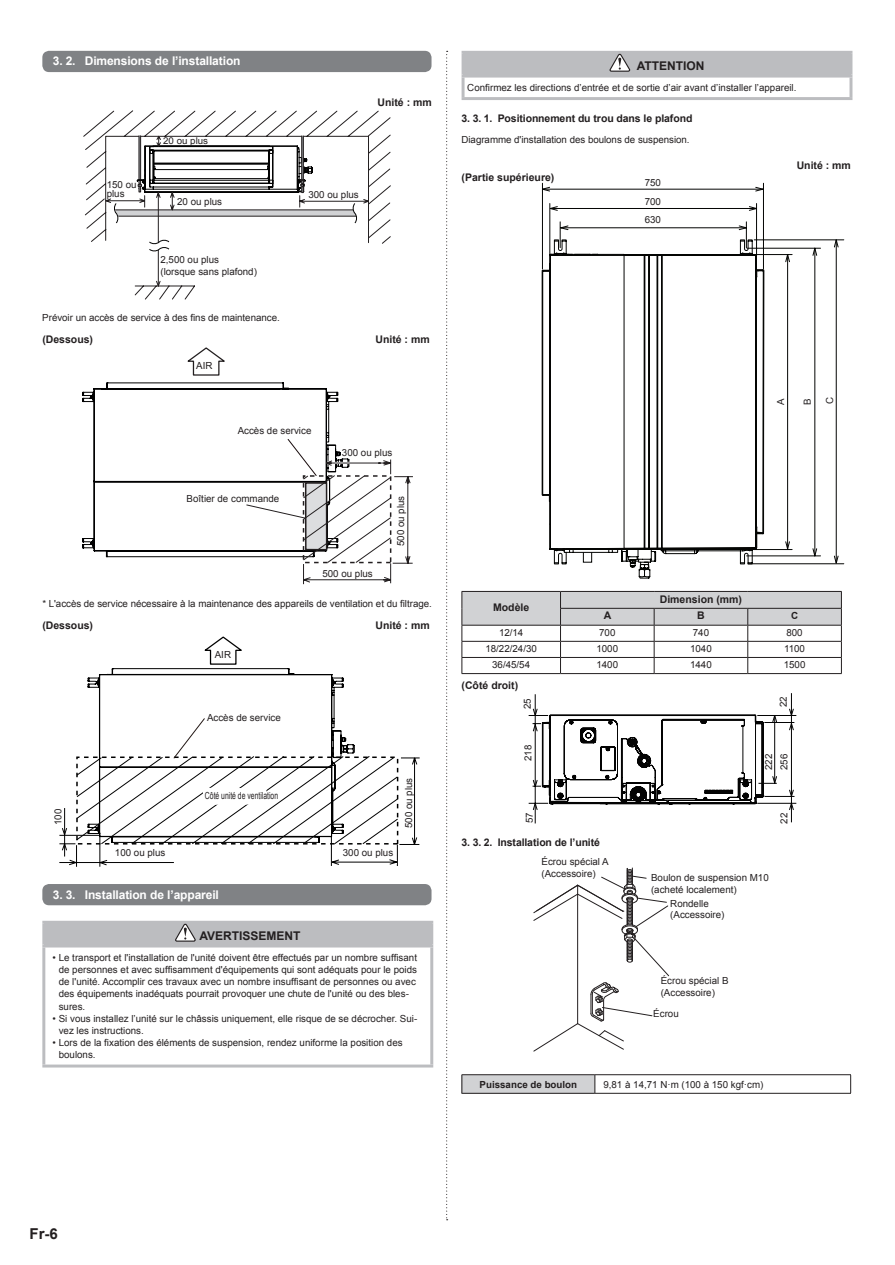
<style>
.page{position:relative;width:895px;height:1265px;background:#fff}
.page>*{position:absolute;margin:0;border:0;box-sizing:border-box;transform-origin:0 0}
.t1{font:700 15px "Arial";color:#231f20}
.t2{font:700 12px "Arial";letter-spacing:-.01em;color:#fff}
.t3{font:700 12px "Arial";color:#231f20}
.t4{font:700 10.5px "Arial";color:#231f20}
.t5{font:9.75px/12.1px "Arial";color:#231f20}
.t6{font:9.75px "Arial";color:#231f20;scale:.7 1}
.t7{font:700 9.75px "Arial";color:#231f20}
.t8{font:9.3px "Arial";color:#231f20;scale:1.04 1}
</style>
<div class="page">
<svg style="left:446px;top:51px;width:1px;height:1169px"></svg>
<div style="left:42px;top:51px;width:389px;height:21px;background:#808285;border-radius:7px"></div>
<svg style="left:83px;top:110px;width:307px;height:189px"></svg>
<svg style="left:105px;top:135px;width:264px;height:152px"></svg>
<svg style="left:82px;top:382px;width:257px;height:175px"></svg>
<svg style="left:245px;top:438px;width:168px;height:146px"></svg>
<svg style="left:187px;top:347px;width:38px;height:29px"></svg>
<svg style="left:88px;top:668px;width:256px;height:50px"></svg>
<svg style="left:204px;top:636px;width:38px;height:29px"></svg>
<svg style="left:59px;top:718px;width:360px;height:149px"></svg>
<div style="left:42px;top:884px;width:389px;height:21px;background:#808285;border-radius:7px"></div>
<div style="left:44px;top:922px;width:387px;height:24px;background:#bcbdc0"></div>
<hr style="left:42px;top:921px;width:391px;height:3px;background:#bcbdc0">
<hr style="left:42px;top:924px;width:3px;height:20px;background:#bcbdc0">
<hr style="left:430px;top:924px;width:3px;height:20px;background:#bcbdc0">
<hr style="left:42px;top:944px;width:391px;height:3px;background:#bcbdc0">
<hr style="left:42px;top:947px;width:3px;height:117px;background:#bcbdc0">
<hr style="left:430px;top:947px;width:3px;height:117px;background:#bcbdc0">
<hr style="left:42px;top:1064px;width:391px;height:3px;background:#bcbdc0">
<svg style="left:175px;top:924px;width:21px;height:18px"></svg>
<div style="left:463px;top:52px;width:387px;height:24px;background:#bcbdc0"></div>
<hr style="left:461px;top:51px;width:391px;height:3px;background:#bcbdc0">
<hr style="left:461px;top:54px;width:3px;height:21px;background:#bcbdc0">
<hr style="left:849px;top:54px;width:3px;height:21px;background:#bcbdc0">
<hr style="left:461px;top:75px;width:391px;height:3px;background:#bcbdc0">
<hr style="left:461px;top:78px;width:3px;height:19px;background:#bcbdc0">
<hr style="left:849px;top:78px;width:3px;height:19px;background:#bcbdc0">
<hr style="left:461px;top:97px;width:391px;height:3px;background:#bcbdc0">
<svg style="left:609px;top:54px;width:21px;height:18px"></svg>
<svg style="left:541px;top:253px;width:17px;height:298px"></svg>
<hr style="left:542px;top:183px;width:1px;height:86px;background:#040503">
<hr style="left:762px;top:183px;width:1px;height:86px;background:#040503">
<hr style="left:747px;top:563px;width:96px;height:1px;background:#040503">
<hr style="left:753px;top:240px;width:90px;height:1px;background:#040503">
<svg style="left:558px;top:187px;width:280px;height:378px"></svg>
<svg style="left:541px;top:187px;width:217px;height:24px"></svg>
<hr style="left:549px;top:203px;width:1px;height:53px;background:#040503">
<div style="left:583px;top:552px;width:8px;height:10px;border:1px solid #040503"></div>
<hr style="left:461px;top:673px;width:99px;height:1px;background:#231f20">
<svg style="left:461px;top:591px;width:380px;height:82px"></svg>
<hr style="left:560px;top:673px;width:94px;height:1px;background:#231f20">
<hr style="left:654px;top:673px;width:93px;height:1px;background:#231f20">
<hr style="left:747px;top:673px;width:94px;height:1px;background:#231f20">
<hr style="left:757px;top:715px;width:39px;height:1px;background:#030303">
<hr style="left:790px;top:693px;width:1px;height:129px;background:#030303">
<hr style="left:757px;top:803px;width:39px;height:1px;background:#030303">
<hr style="left:534px;top:694px;width:1px;height:129px;background:#030303">
<svg style="left:528px;top:708px;width:266px;height:106px"></svg>
<svg style="left:533px;top:868px;width:136px;height:184px"></svg>
<div style="left:461px;top:1075px;width:133px;height:18px;background:#d1d2d4"></div>
<hr style="left:461px;top:1074px;width:133px;height:1px;background:#231f20">
<svg style="left:461px;top:1075px;width:1px;height:18px"></svg>
<hr style="left:594px;top:1074px;width:256px;height:1px;background:#231f20">
<svg style="left:594px;top:1075px;width:1px;height:18px"></svg>
<svg style="left:850px;top:1075px;width:1px;height:18px"></svg>
<hr style="left:461px;top:1093px;width:133px;height:1px;background:#231f20">
<hr style="left:594px;top:1093px;width:256px;height:1px;background:#231f20">
<p class="t2" style="left:53px;top:53px;width:189px">3. 2. Dimensions de l’installation</p>
<p class="t8" style="left:163px;top:134px;width:45px">20 ou plus</p>
<p class="t5" style="left:107px;top:180px;width:31px;line-height:9px">150 ou plus</p>
<p class="t5" style="left:308px;top:188px;width:52px">300 ou plus</p>
<p class="t5" style="left:177px;top:196px;width:46px">20 ou plus</p>
<p class="t5" style="left:160px;top:254px;width:98px;line-height:11.7px">2,500 ou plus<br>(lorsque sans plafond)</p>
<p class="t4" style="left:377px;top:95px;width:56px">Unité : mm</p>
<p class="t5" style="left:42px;top:312px;width:239px">Prévoir un accès de service à des fins de maintenance.</p>
<p class="t4" style="left:42px;top:332px;width:52px">(Dessous)</p>
<p class="t4" style="left:375px;top:332px;width:56px">Unité : mm</p>
<p class="t5" style="left:196px;top:359px;width:18px">AIR</p>
<p class="t5" style="left:237px;top:425px;width:75px">Accès de service</p>
<p class="t5" style="left:342px;top:447px;width:52px">300 ou plus</p>
<p class="t5" style="left:186px;top:493px;width:94px">Boîtier de commande</p>
<p class="t5" style="left:322px;top:568px;width:52px">500 ou plus</p>
<p class="t5" style="left:394px;top:546px;width:52px;rotate:-90deg">500 ou plus</p>
<p class="t5" style="left:42px;top:598px;width:391px">* L'accès de service nécessaire à la maintenance des appareils de ventilation et du filtrage.</p>
<p class="t4" style="left:42px;top:618px;width:52px">(Dessous)</p>
<p class="t4" style="left:375px;top:618px;width:56px">Unité : mm</p>
<p class="t5" style="left:215px;top:649px;width:18px">AIR</p>
<p class="t5" style="left:52px;top:825px;width:18px;rotate:-90deg">100</p>
<p class="t5" style="left:115px;top:846px;width:52px">100 ou plus</p>
<p class="t5" style="left:207px;top:712px;width:75px">Accès de service</p>
<p class="t6" style="left:205px;top:789px;width:106px">Côté unité de ventilation</p>
<p class="t5" style="left:342px;top:847px;width:52px">300 ou plus</p>
<p class="t5" style="left:402px;top:828px;width:52px;rotate:-90deg">500 ou plus</p>
<p class="t2" style="left:53px;top:886px;width:167px">3. 3. Installation de l’appareil</p>
<p class="t3" style="left:199px;top:928px;width:103px">AVERTISSEMENT</p>
<p class="t5" style="left:59px;top:951px;width:359px;text-indent:-6px">• Le transport et l'installation de l'unité doivent être effectués par un nombre suffisant de personnes et avec suffisamment d'équipements qui sont adéquats pour le poids de l'unité. Accomplir ces travaux avec un nombre insuffisant de personnes ou avec des équipements inadéquats pourrait provoquer une chute de l'unité ou des bles&shy;sures.</p>
<p class="t5" style="left:59px;top:1012px;width:360px;text-indent:-6px">• Si vous installez l’unité sur le châssis uniquement, elle risque de se décrocher. Sui&shy;vez les instructions.</p>
<p class="t5" style="left:59px;top:1037px;width:345px;text-indent:-6px">• Lors de la fixation des éléments de suspension, rendez uniforme la position des boulons.</p>
<p class="t3" style="left:636px;top:58px;width:69px">ATTENTION</p>
<p class="t5" style="left:467px;top:81px;width:330px">Confirmez les directions d’entrée et de sortie d’air avant d’installer l’appareil.</p>
<p class="t4" style="left:461px;top:111px;width:232px">3. 3. 1. Positionnement du trou dans le plafond</p>
<p class="t5" style="left:461px;top:133px;width:229px">Diagramme d'installation des boulons de suspension.</p>
<p class="t4" style="left:461px;top:170px;width:94px">(Partie supérieure)</p>
<p class="t5" style="left:644px;top:173px;width:18px;line-height:19.5px">750<br>700</p>
<p class="t5" style="left:644px;top:214px;width:18px">630</p>
<p class="t4" style="left:796px;top:159px;width:56px">Unité : mm</p>
<p class="t5" style="left:774px;top:404px;width:8px;rotate:-90deg">A</p>
<p class="t5" style="left:801px;top:405px;width:8px;rotate:-90deg">B</p>
<p class="t5" style="left:823px;top:404px;width:9px;rotate:-90deg">C</p>
<p class="t4" style="left:493px;top:600px;width:38px">Modèle</p>
<p class="t4" style="left:659px;top:592px;width:84px">Dimension (mm)</p>
<p class="t4" style="left:603px;top:609px;width:9px">A</p>
<p class="t4" style="left:697px;top:609px;width:9px">B</p>
<p class="t7" style="left:790px;top:609px;width:9px">C</p>
<p class="t5" style="left:499px;top:626px;width:26px">12/14</p>
<p class="t5" style="left:599px;top:626px;width:18px">700</p>
<p class="t5" style="left:692px;top:626px;width:18px">740</p>
<p class="t5" style="left:786px;top:626px;width:18px">800</p>
<p class="t5" style="left:485px;top:642px;width:53px">18/22/24/30</p>
<p class="t5" style="left:596px;top:642px;width:23px">1000</p>
<p class="t5" style="left:689px;top:642px;width:23px">1040</p>
<p class="t5" style="left:783px;top:642px;width:22px">1100</p>
<p class="t5" style="left:492px;top:658px;width:39px">36/45/54</p>
<p class="t5" style="left:596px;top:658px;width:23px">1400</p>
<p class="t5" style="left:689px;top:658px;width:23px">1440</p>
<p class="t5" style="left:783px;top:658px;width:23px">1500</p>
<p class="t4" style="left:461px;top:678px;width:58px">(Côté droit)</p>
<p class="t5" style="left:521px;top:709px;width:12px;rotate:-90deg">25</p>
<p class="t5" style="left:777px;top:707px;width:12px;rotate:-90deg">22</p>
<p class="t5" style="left:522px;top:761px;width:18px;rotate:-90deg">218</p>
<p class="t5" style="left:761px;top:770px;width:18px;line-height:15.1px;rotate:-90deg">222<br>256</p>
<p class="t5" style="left:523px;top:823px;width:12px;rotate:-90deg">57</p>
<p class="t5" style="left:777px;top:823px;width:12px;rotate:-90deg">22</p>
<p class="t4" style="left:461px;top:835px;width:140px">3. 3. 2. Installation de l’unité</p>
<p class="t5" style="left:541px;top:856px;width:69px;line-height:11.7px">Écrou spécial A (Accessoire)</p>
<p class="t5" style="left:650px;top:872px;width:119px;line-height:11.7px">Boulon de suspension M10 (acheté localement)</p>
<p class="t5" style="left:670px;top:897px;width:56px;line-height:11.7px">Rondelle (Accessoire)</p>
<p class="t5" style="left:660px;top:975px;width:69px;line-height:11.7px">Écrou spécial B (Accessoire)</p>
<p class="t5" style="left:653px;top:1007px;width:27px">Écrou</p>
<p class="t7" style="left:479px;top:1078px;width:99px">Puissance de boulon</p>
<p class="t5" style="left:603px;top:1079px;width:161px">9,81 à 14,71 N·m (100 à 150 kgf·cm)</p>
<h1 class="t1" style="left:30px;top:1223px;width:30px">Fr-6</h1>
</div>
